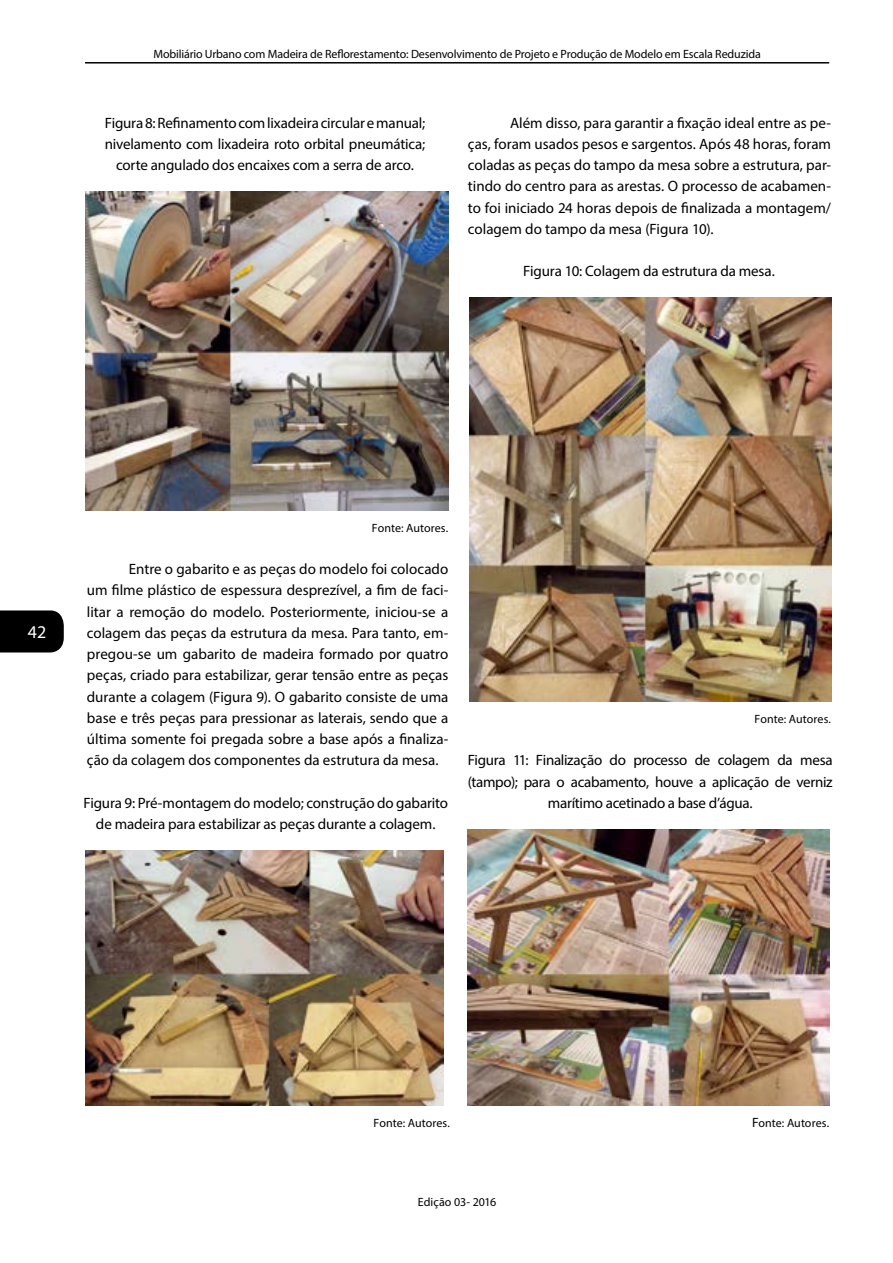
<style>
.page{position:relative;width:893px;height:1263px;background:#fff}
.page>*{position:absolute;margin:0;border:0;box-sizing:border-box;transform-origin:0 0}
.t1{font:18px "Myriad Pro";color:#fff}
.t2{font:15px/21.3px "Myriad Pro";letter-spacing:-.01em;color:#000;text-align:center}
.t3{font:12px "Myriad Pro";letter-spacing:-.01em;color:#000}
.s1{font-size:13.5px}
</style>
<div class="page">
<div style="left:0;top:610px;width:64px;height:42px;background:#000"></div>
<img style="left:85px;top:192px;width:363px;height:318px">
<img style="left:85px;top:850px;width:359px;height:256px">
<img style="left:470px;top:298px;width:361px;height:404px">
<img style="left:468px;top:829px;width:361px;height:277px">
<hr style="left:85px;top:62px;width:744px;height:2px;background:#000">
<p class="t3" style="left:153px;top:46px;width:609px">Mobiliário Urbano com Madeira de Reflorestamento: Desenvolvimento de Projeto e Produção de Modelo em Escala Reduzida</p>
<p class="t2" style="left:105px;top:112px;width:322px">Figura 8: Refinamento com lixadeira circular e manual; nivelamento com lixadeira roto orbital pneumática; corte angulado dos encaixes com a serra de arco.</p>
<p class="t2" style="left:468px;top:112px;width:365px;text-align:justify;text-indent:42px">Além disso, para garantir a fixação ideal entre as pe&shy;ças, foram usados pesos e sargentos. Após 48 horas, foram coladas as peças do tampo da mesa sobre a estrutura, par&shy;tindo do centro para as arestas. O processo de acabamen&shy;to foi iniciado 24 horas depois de finalizada a montagem/ colagem do tampo da mesa (Figura 10).</p>
<p class="t2" style="left:523px;top:260px;width:253px">Figura 10: Colagem da estrutura da mesa.</p>
<p class="t1" style="left:28px;top:621px;width:20px">42</p>
<p class="t3" style="left:372px;top:520px;width:78px">Fonte: Autores.</p>
<p class="t2" style="left:87px;top:558px;width:363px;text-align:justify;text-indent:42px">Entre o gabarito e as peças do modelo foi colocado um filme plástico de espessura desprezível, a fim de faci&shy;litar a remoção do modelo. Posteriormente, iniciou-se a colagem das peças da estrutura da mesa. Para tanto, em&shy;pregou-se um gabarito de madeira formado por quatro peças, criado para estabilizar, gerar tensão entre as peças durante a colagem (Figura 9). O gabarito consiste de uma base e três peças para pressionar as laterais, sendo que a última somente foi pregada sobre a base após a finaliza&shy;ção da colagem dos componentes da estrutura da mesa.</p>
<p class="t2" style="left:83px;top:792px;width:366px">Figura 9: Pré-montagem do modelo; construção do gabarito de madeira para estabilizar as peças durante a colagem.</p>
<p class="t3" style="left:755px;top:711px;width:78px">Fonte: Autores.</p>
<p class="t2" style="left:468px;top:749px;width:366px">Figura 11: Finalização do processo de colagem da mesa (tampo); para o acabamento, houve a aplicação de verniz marítimo acetinado a base d’água.</p>
<p class="t3" style="left:374px;top:1115px;width:78px">Fonte: Autores.</p>
<p class="t3" style="left:752px;top:1115px;width:79px"><span class="s1">F</span>onte: Autores.</p>
<p class="t3" style="left:418px;top:1194px;width:80px">Edição 03- 2016</p>
</div>
